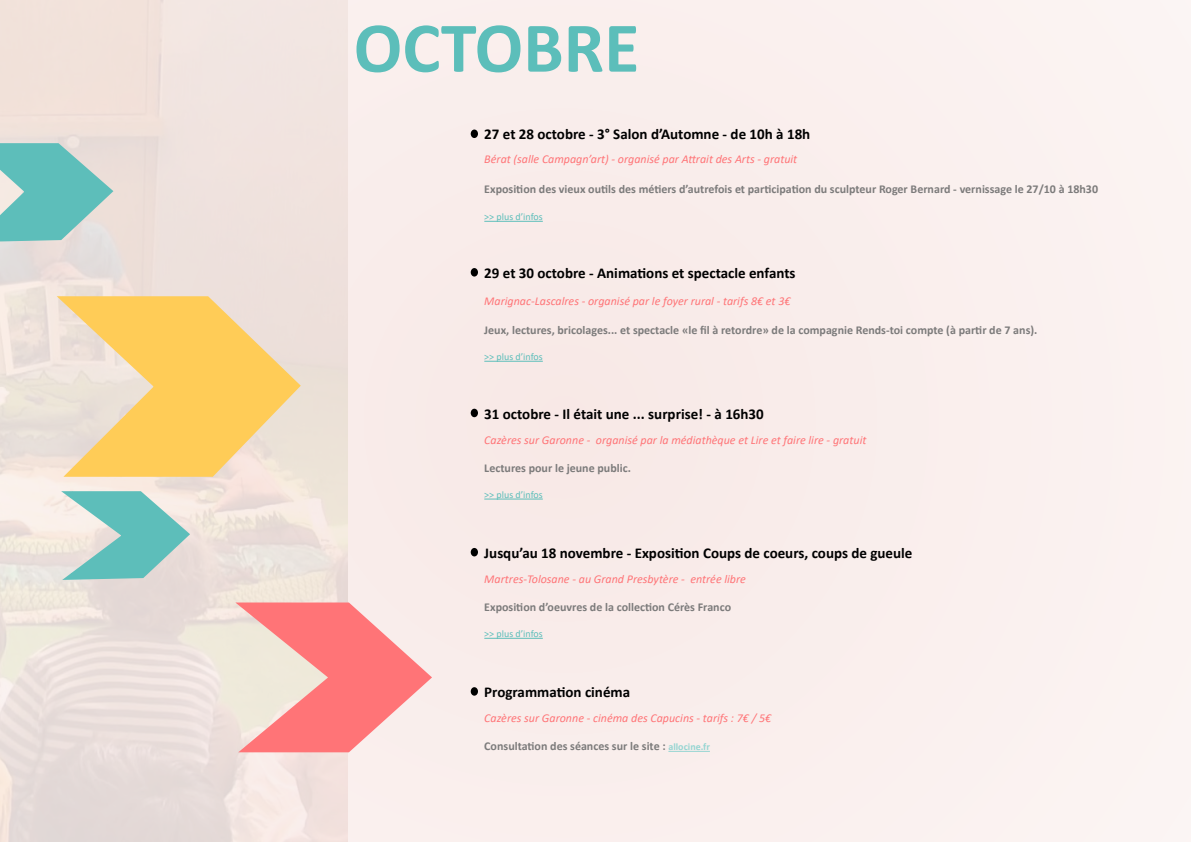
<style>
.page{position:relative;width:1191px;height:842px;background:#fff}
.page>*{position:absolute;margin:0;border:0;box-sizing:border-box;transform-origin:0 0}
.t1{font:700 72px "Calibri";color:#5cbeba}
.t2{font:700 15px "Calibri";color:#000}
.t3{font:700 12px "Calibri";color:#7c7b7b}
.t4{font:italic 12px "Calibri";color:#ff7477}
.t5{font:10px "Calibri";color:#5cbeba}
.s1{font-size:10px;color:#95d5d2}
</style>
<div class="page">
<div style="left:0;top:0;width:1191px;height:842px;background:linear-gradient(to right,#eee1db,#fef5f4)"></div>
<svg style="left:55px;top:290px;width:251px;height:190px;background:#f6d590"></svg>
<svg style="left:0;top:136px;width:119px;height:110px;background:#95cbc6"></svg>
<svg style="left:53px;top:486px;width:141px;height:97px;background:#aad2cd"></svg>
<svg style="left:225px;top:596px;width:212px;height:160px;background:#f8b1ae"></svg>
<hr style="left:484px;top:221px;width:59px;height:1px;background:#5cbeba">
<div style="left:471px;top:130px;width:7px;height:8px;background:#000;border-radius:50%"></div>
<hr style="left:484px;top:499px;width:59px;height:1px;background:#5cbeba">
<div style="left:471px;top:409px;width:7px;height:8px;background:#000;border-radius:50%"></div>
<hr style="left:484px;top:361px;width:59px;height:1px;background:#5cbeba">
<div style="left:471px;top:268px;width:7px;height:9px;background:#000;border-radius:50%"></div>
<hr style="left:484px;top:638px;width:59px;height:1px;background:#5cbeba">
<div style="left:471px;top:548px;width:7px;height:8px;background:#000;border-radius:50%"></div>
<hr style="left:668px;top:751px;width:42px;height:1px;background:#95d5d2">
<div style="left:471px;top:687px;width:7px;height:9px;background:#000;border-radius:50%"></div>
<p class="t1" style="left:354px;top:-3px;width:287px">OCTOBRE</p>
<p class="t2" style="left:484px;top:124px;width:327px">27 et 28 octobre - 3° Salon d’Automne - de 10h à 18h</p>
<p class="t4" style="left:484px;top:150px;width:314px">Bérat (salle Campagn’art) - organisé par Attrait des Arts - gratuit</p>
<p class="t3" style="left:484px;top:180px;width:615px">Exposition des vieux outils des métiers d’autrefois et participation du sculpteur Roger Bernard - vernissage le 27/10 à 18h30</p>
<p class="t5" style="left:484px;top:210px;width:60px">&gt;&gt; plus d’infos</p>
<p class="t2" style="left:484px;top:262px;width:313px">29 et 30 octobre - Animations et spectacle enfants</p>
<p class="t4" style="left:484px;top:293px;width:308px">Marignac-Lascalres - organisé par le foyer rural - tarifs 8€ et 3€</p>
<p class="t3" style="left:484px;top:321px;width:554px">Jeux, lectures, bricolages... et spectacle «le fil à retordre» de la compagnie Rends-toi compte (à partir de 7 ans).</p>
<p class="t5" style="left:484px;top:350px;width:60px">&gt;&gt; plus d’infos</p>
<p class="t2" style="left:484px;top:403px;width:281px">31 octobre - Il était une ... surprise! - à 16h30</p>
<p class="t4" style="left:484px;top:432px;width:383px">Cazères sur Garonne - organisé par la médiathèque et Lire et faire lire - gratuit</p>
<p class="t3" style="left:484px;top:459px;width:148px">Lectures pour le jeune public.</p>
<p class="t5" style="left:484px;top:488px;width:60px">&gt;&gt; plus d’infos</p>
<p class="t2" style="left:484px;top:542px;width:429px">Jusqu’au 18 novembre - Exposition Coups de coeurs, coups de gueule</p>
<p class="t4" style="left:484px;top:571px;width:263px">Martres-Tolosane - au Grand Presbytère - entrée libre</p>
<p class="t3" style="left:484px;top:598px;width:248px">Exposition d’oeuvres de la collection Cérès Franco</p>
<p class="t5" style="left:484px;top:627px;width:60px">&gt;&gt; plus d’infos</p>
<p class="t2" style="left:484px;top:681px;width:147px">Programmation cinéma</p>
<p class="t4" style="left:484px;top:710px;width:288px">Cazères sur Garonne - cinéma des Capucins - tarifs : 7€ / 5€</p>
<p class="t3" style="left:484px;top:738px;width:227px">Consultation des séances sur le site : <span class="s1">allocine.fr</span></p>
</div>
